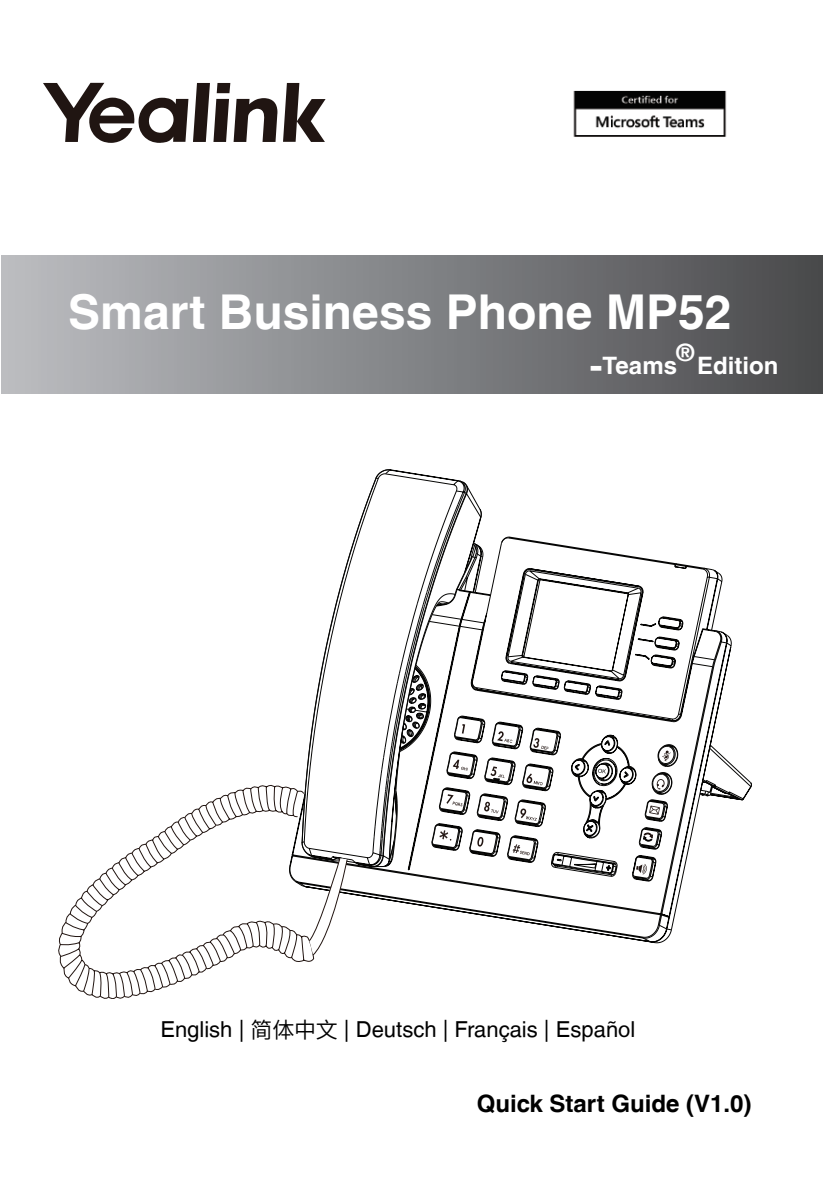
<style>
.page{position:relative;width:823px;height:1191px;background:#fff}
.page>*{position:absolute;margin:0;border:0;box-sizing:border-box;transform-origin:0 0}
.t1{font:700 48px "Helvetica LT";color:#fff}
.t2{font:700 24px "Helvetica LT";color:#000}
.t3{font:700 24px "Helvetica LT";color:#fff}
.t4{font:22px "Helvetica LT";color:#000}
.s1{font-size:38px}
.s2{font-family:"Source Han Sans SC"}
</style>
<div class="page">
<div style="left:1px;top:255px;width:821px;height:138px;background:linear-gradient(to right,#bbbdc1,#4a4a4c)"></div>
<svg style="left:283px;top:83px;width:42px;height:59px"></svg>
<svg style="left:43px;top:83px;width:234px;height:60px"></svg>
<img style="left:573px;top:90px;width:154px;height:47px">
<svg style="left:347px;top:876px;width:335px;height:66px"></svg>
<svg style="left:633px;top:556px;width:97px;height:142px"></svg>
<svg style="left:372px;top:510px;width:256px;height:363px"></svg>
<svg style="left:380px;top:661px;width:250px;height:211px"></svg>
<svg style="left:305px;top:470px;width:176px;height:396px"></svg>
<svg style="left:59px;top:783px;width:254px;height:215px"></svg>
<svg style="left:309px;top:858px;width:38px;height:97px"></svg>
<svg style="left:396px;top:698px;width:354px;height:178px"></svg>
<h1 class="t1" style="left:68px;top:282px;width:664px">Smart Business Phone MP52</h1>
<p class="t3" style="left:589px;top:351px;width:190px"><span class="s1">-</span>Teams Edition</p>
<p class="t3" style="left:676px;top:338px;width:19px">®</p>
<p class="t4" style="left:160px;top:1016px;width:476px">English | <span class="s2">简体中文</span> | Deutsch | Français | Español</p>
<p class="t2" style="left:476px;top:1088px;width:276px">Quick Start Guide (V1.0)</p>
</div>
